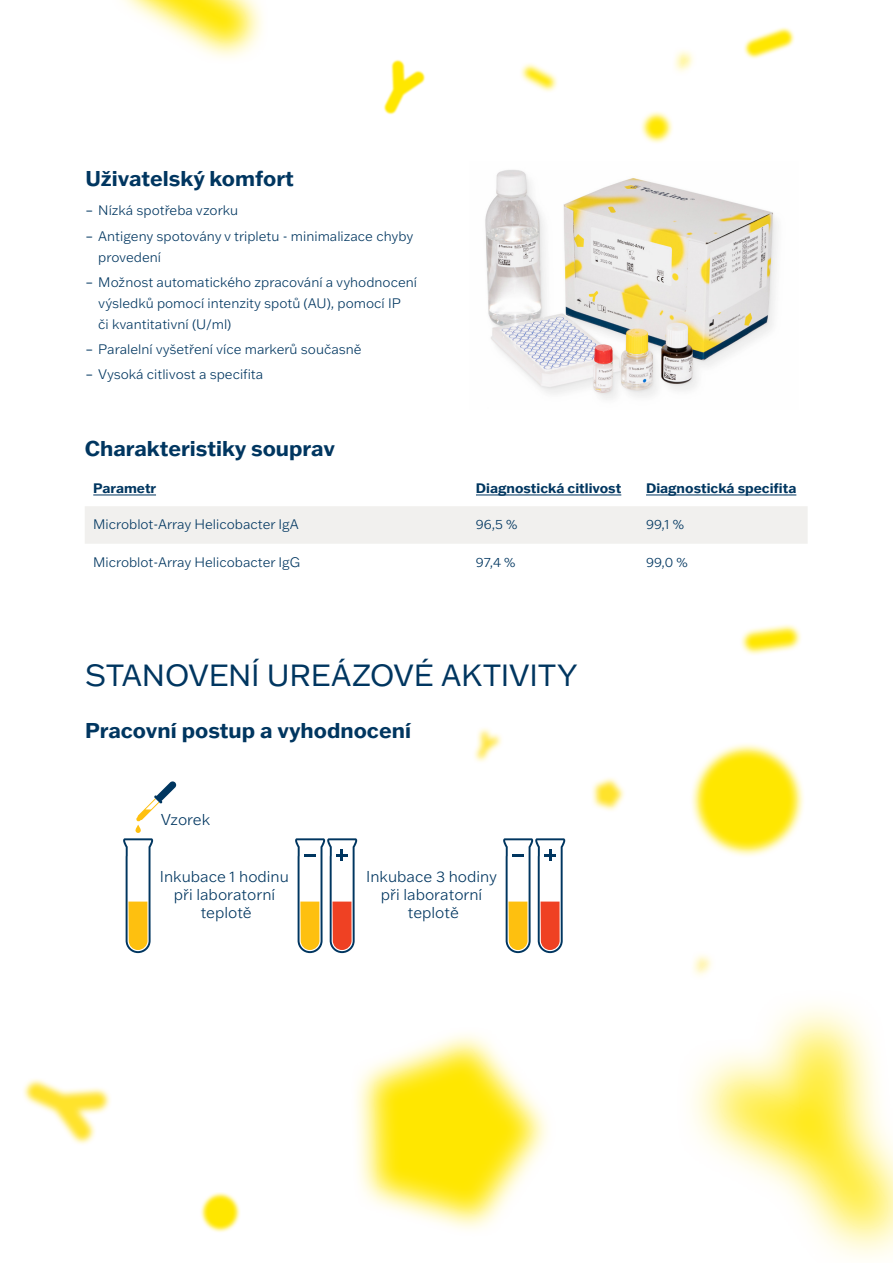
<style>
.page{position:relative;width:893px;height:1263px;background:#fff}
.page>*{position:absolute;margin:0;border:0;box-sizing:border-box;transform-origin:0 0}
.t1{font:30px "Franklin Gothic ATF";letter-spacing:.02em;color:#003660}
.t2{font:700 21px "Franklin Gothic ATF";color:#003660}
.t3{font:300 15.45px/17.5px "Franklin Gothic ATF";color:#003660;text-align:center}
.t4{font:300 13.5px/21px "Franklin Gothic ATF";color:#003660}
.t5{font:700 13.5px "Franklin Gothic ATF";color:#003660}
.s1{font-weight:400}
</style>
<div class="page">
<svg style="left:383px;top:60px;width:42px;height:55px"></svg>
<svg style="left:384px;top:61px;width:40px;height:53px"></svg>
<svg style="left:744px;top:27px;width:51px;height:32px"></svg>
<svg style="left:747px;top:30px;width:45px;height:26px"></svg>
<svg style="left:674px;top:50px;width:20px;height:22px"></svg>
<svg style="left:679px;top:55px;width:10px;height:13px"></svg>
<svg style="left:641px;top:111px;width:32px;height:32px"></svg>
<svg style="left:646px;top:116px;width:22px;height:22px"></svg>
<svg style="left:521px;top:63px;width:36px;height:29px"></svg>
<svg style="left:524px;top:67px;width:29px;height:21px"></svg>
<svg style="left:122px;top:0;width:141px;height:58px"></svg>
<svg style="left:128px;top:0;width:121px;height:45px"></svg>
<svg style="left:356px;top:1034px;width:192px;height:195px"></svg>
<svg style="left:374px;top:1048px;width:160px;height:166px"></svg>
<svg style="left:691px;top:1005px;width:202px;height:253px"></svg>
<svg style="left:717px;top:1033px;width:174px;height:199px"></svg>
<svg style="left:741px;top:624px;width:60px;height:31px"></svg>
<svg style="left:746px;top:629px;width:51px;height:21px"></svg>
<svg style="left:691px;top:744px;width:113px;height:112px"></svg>
<svg style="left:698px;top:751px;width:99px;height:98px;fill:#ffe700"></svg>
<svg style="left:592px;top:778px;width:33px;height:33px"></svg>
<svg style="left:597px;top:781px;width:24px;height:25px"></svg>
<svg style="left:693px;top:955px;width:19px;height:21px"></svg>
<svg style="left:698px;top:958px;width:10px;height:13px"></svg>
<svg style="left:474px;top:728px;width:28px;height:34px"></svg>
<svg style="left:478px;top:732px;width:20px;height:26px"></svg>
<svg style="left:23px;top:1079px;width:87px;height:65px"></svg>
<svg style="left:26px;top:1082px;width:80px;height:58px"></svg>
<svg style="left:200px;top:1192px;width:40px;height:40px"></svg>
<svg style="left:204px;top:1196px;width:32px;height:33px"></svg>
<div style="left:85px;top:506px;width:723px;height:38px;background:#f1f0ee"></div>
<hr style="left:93px;top:495px;width:63px;height:1px;background:#003660">
<hr style="left:476px;top:495px;width:145px;height:1px;background:#003660">
<hr style="left:646px;top:495px;width:150px;height:1px;background:#003660">
<img style="left:485px;top:170px;width:292px;height:230px">
<svg style="left:123px;top:838px;width:30px;height:115px"></svg>
<svg style="left:295px;top:838px;width:62px;height:115px"></svg>
<svg style="left:503px;top:838px;width:62px;height:115px"></svg>
<svg style="left:136px;top:781px;width:41px;height:40px"></svg>
<svg style="left:135px;top:825px;width:6px;height:8px"></svg>
<h2 class="t2" style="left:86px;top:164px;width:210px">Uživatelský komfort</h2>
<p class="t4" style="left:86px;top:200px;width:154px"><span class="s1">–</span> Nízká spotřeba vzorku</p>
<p class="t4" style="left:98px;top:225px;width:317px;text-indent:-13px"><span class="s1">–</span> Antigeny spotovány v tripletu - minimalizace chyby provedení</p>
<p class="t4" style="left:98px;top:271px;width:320px;text-indent:-13px"><span class="s1">–</span> Možnost automatického zpracování a vyhodnocení výsledků pomocí intenzity spotů (AU), pomocí IP<br>či kvantitativní (U/ml)</p>
<p class="t4" style="left:86px;top:338px;width:278px"><span class="s1">–</span> Paralelní vyšetření více markerů současně</p>
<p class="t4" style="left:86px;top:364px;width:179px"><span class="s1">–</span> Vysoká citlivost a specifita</p>
<h2 class="t2" style="left:85px;top:434px;width:252px">Charakteristiky souprav</h2>
<p class="t5" style="left:93px;top:479px;width:65px">Parametr</p>
<p class="t5" style="left:476px;top:479px;width:147px">Diagnostická citlivost</p>
<p class="t5" style="left:646px;top:479px;width:152px">Diagnostická specifita</p>
<p class="t4" style="left:93px;top:513px;width:207px">Microblot-Array Helicobacter IgA</p>
<p class="t4" style="left:476px;top:513px;width:43px">96,5 %</p>
<p class="t4" style="left:646px;top:513px;width:40px">99,1 %</p>
<p class="t4" style="left:93px;top:551px;width:208px">Microblot-Array Helicobacter IgG</p>
<p class="t4" style="left:476px;top:551px;width:41px">97,4 %</p>
<p class="t4" style="left:646px;top:551px;width:43px">99,0 %</p>
<h1 class="t1" style="left:85px;top:655px;width:43px">STANOVEN</h1>
<h1 class="t1" style="left:251px;top:655px;width:37px">Í URE</h1>
<h1 class="t1" style="left:331px;top:655px;width:168px">ÁZOVÉ AKTIVITY</h1>
<h2 class="t2" style="left:85px;top:716px;width:327px">Pracovní postup a vyhodnocení</h2>
<p class="t3" style="left:161px;top:810px;width:51px">Vzorek</p>
<p class="t3" style="left:160px;top:868px;width:131px">Inkubace 1 hodinu při laboratorní teplotě</p>
<p class="t3" style="left:366px;top:868px;width:132px">Inkubace 3 hodiny při laboratorní teplotě</p>
</div>
